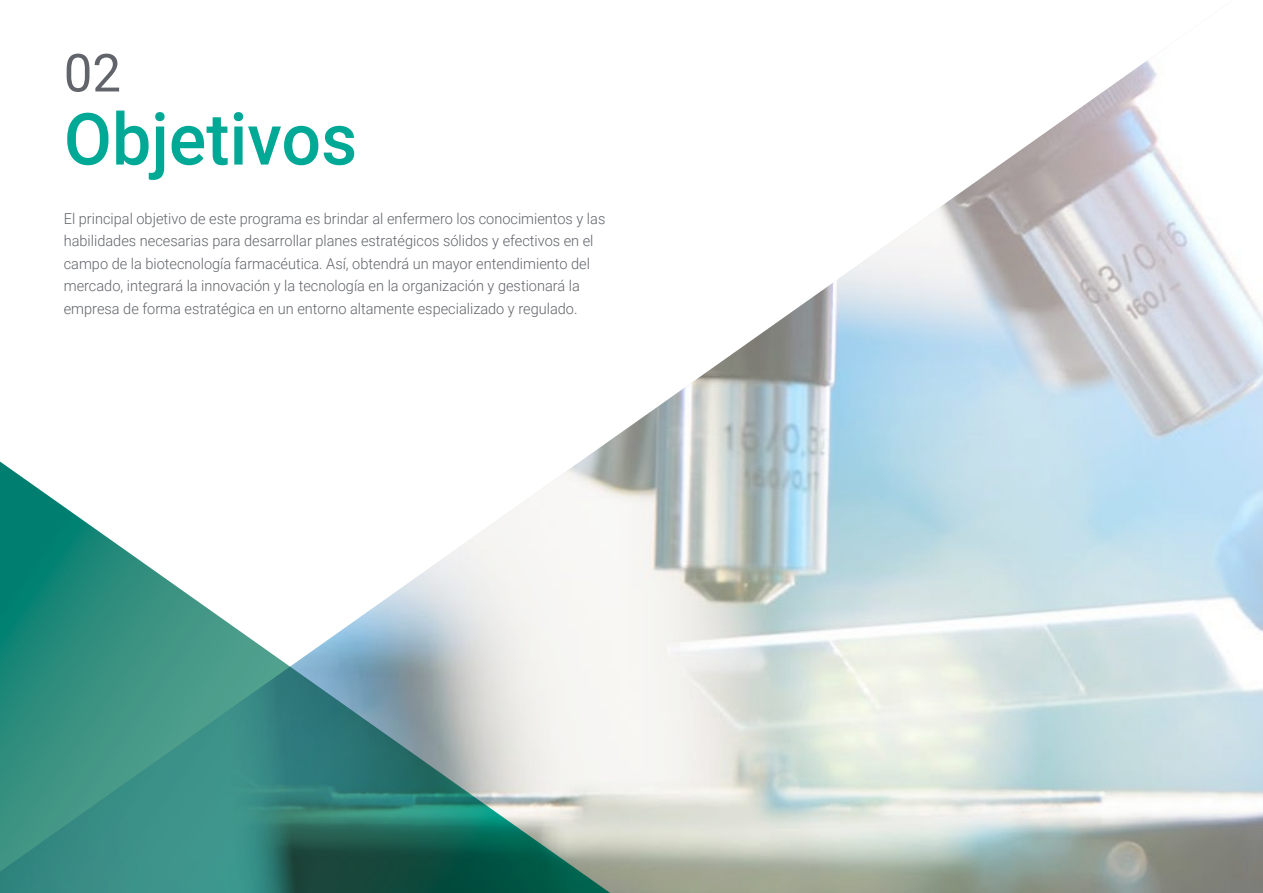
<style>
.page{position:relative;width:1263px;height:893px;background:#fff}
.page>*{position:absolute;margin:0;border:0;box-sizing:border-box;transform-origin:0 0}
.t1{font:500 72px "Roboto";color:#00a996}
.t2{font:52.5px "Roboto";color:#61646a}
.t3{font:300 15px/22.5px "Roboto";color:#61646a}
</style>
<div class="page">
<img style="left:602px;top:60px;width:661px;height:833px">
<svg style="left:0;top:446px;width:640px;height:447px"></svg>
<h2 class="t2" style="left:64px;top:36px;width:59px">02</h2>
<h1 class="t1" style="left:64px;top:89px;width:295px">Objetivos</h1>
<p class="t3" style="left:64px;top:207px;width:543px">El principal objetivo de este programa es brindar al enfermero los conocimientos y las habilidades necesarias para desarrollar planes estratégicos sólidos y efectivos en el campo de la biotecnología farmacéutica. Así, obtendrá un mayor entendimiento del mercado, integrará la innovación y la tecnología en la organización y gestionará la empresa de forma estratégica en un entorno altamente especializado y regulado.</p>
</div>
